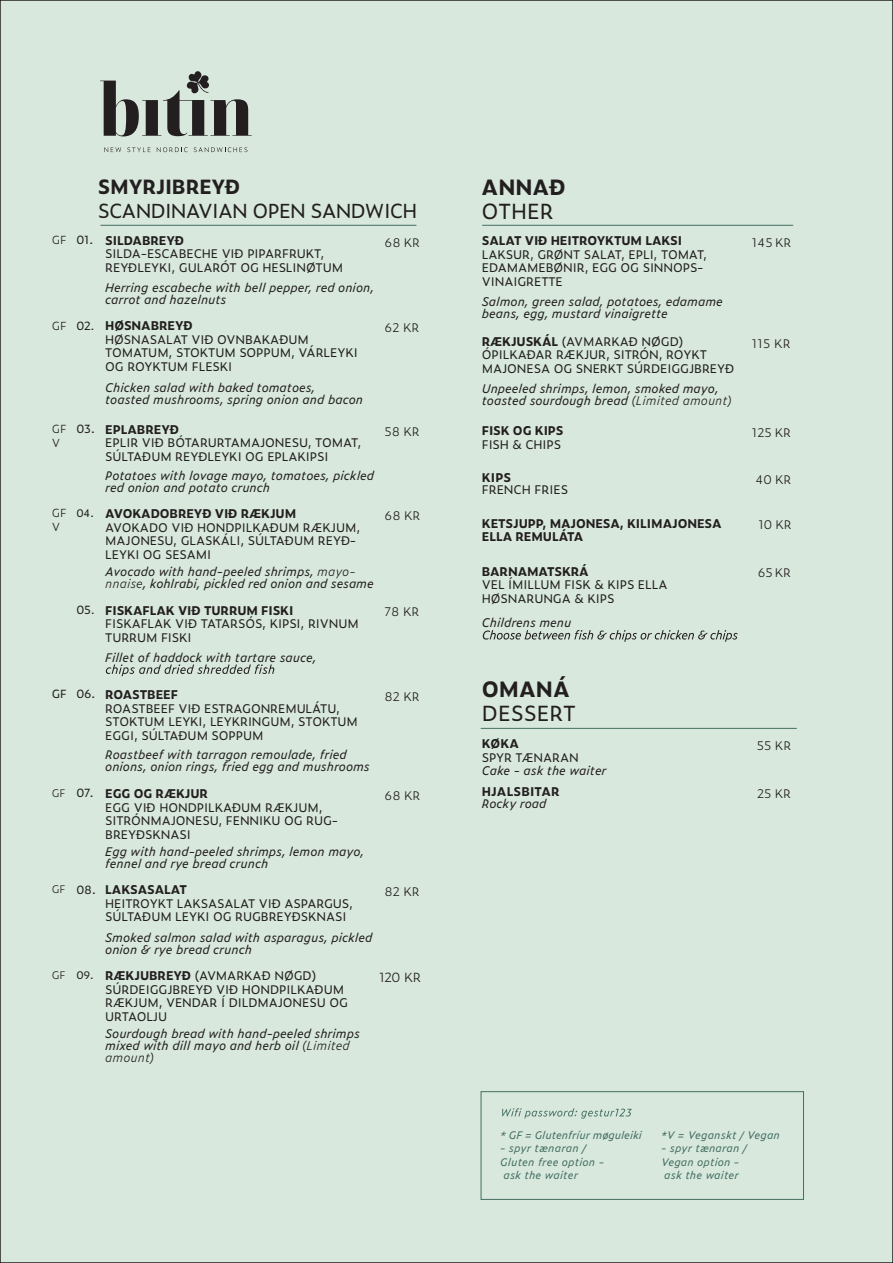
<style>
.page{position:relative;width:893px;height:1263px;background:#d8e8dc}
.page>*{position:absolute;margin:0;border:0;box-sizing:border-box;transform-origin:0 0}
.t1{font:21px "Zeitung Micro Pro";color:#231f20}
.t2{font:700 21px "Zeitung Micro Pro";color:#231f20}
.t3{font:19.5px "Zeitung Micro Pro";letter-spacing:-.04em;color:#231f20}
.t4{font:700 19.5px "Zeitung Micro Pro";letter-spacing:-.01em;color:#231f20}
.t5{font:300 12.75px "Zeitung Micro Pro";color:#231f20}
.t6{font:12px/13.5px "Zeitung Micro Pro";letter-spacing:-.01em;color:#231f20}
.t7{font:italic 12px/12px "Zeitung Micro Pro";letter-spacing:-.005em;color:#231f20}
.t8{font:700 12px/13.5px "Zeitung Micro Pro";letter-spacing:-.01em;color:#231f20}
.t9{font:300 12px "Zeitung Micro Pro";letter-spacing:-.01em;color:#231f20}
.t10{font:700 12px "Zeitung Micro Pro";letter-spacing:.01em;color:#231f20}
.t11{font:300 11.25px/13.5px "Zeitung Micro Pro";color:#231f20}
.t12{font:italic 10.5px "Zeitung Micro Pro";letter-spacing:.01em;color:#446e64}
.t13{font:italic 10.5px "Zeitung Micro Pro";letter-spacing:-.01em;color:#446e64}
.s1{font-weight:300;font-size:11.25px}
.s2{font-size:11.4px}
.s3{font-weight:700}
.s4{font-size:10.5px}
.s5{font-weight:300}
.s6{font-weight:300;font-size:10.5px}
</style>
<div class="page">
<svg style="left:106px;top:664px;width:168px;height:12px"></svg>
<hr style="left:100px;top:225px;width:316px;height:1px;background:#446e63">
<svg style="left:104px;top:147px;width:17px;height:5px"></svg>
<svg style="left:127px;top:147px;width:23px;height:5px"></svg>
<svg style="left:157px;top:147px;width:31px;height:5px"></svg>
<svg style="left:194px;top:147px;width:53px;height:5px"></svg>
<svg style="left:100px;top:71px;width:152px;height:65px"></svg>
<svg style="left:502px;top:1108px;width:130px;height:10px"></svg>
<div style="left:481px;top:1091px;width:323px;height:109px;border:1px solid #446e63"></div>
<svg style="left:483px;top:630px;width:255px;height:12px"></svg>
<hr style="left:482px;top:225px;width:311px;height:1px;background:#446e63">
<hr style="left:481px;top:728px;width:316px;height:1px;background:#446e63">
<h2 class="t4" style="left:98px;top:172px;width:144px">SMYRJIBREYÐ</h2>
<h2 class="t3" style="left:98px;top:196px;width:321px">SCANDINAVIAN OPEN SANDWICH</h2>
<p class="t6" style="left:105px;top:233px;width:239px;text-indent:-53px"><span class="s1">GF</span> <span class="s2">01.</span> <span class="s3">SILDABREYÐ<br></span>SILDA-ESCABECHE VIÐ PIPARFRUKT,<br>REYÐLEYKI, GULARÓT OG HESLINØTUM</p>
<p class="t9" style="left:385px;top:233px;width:37px">68 KR</p>
<p class="t7" style="left:105px;top:281px;width:270px">Herring escabeche with bell pepper, red onion, carrot and hazelnuts</p>
<p class="t6" style="left:105px;top:319px;width:254px;text-indent:-53px"><span class="s1">GF</span> <span class="s2">02</span><span class="s4">.</span> <span class="s3">HØSNABREYÐ<br></span>HØSNASALAT VIÐ OVNBAKAÐUM<br>TOMATUM, STOKTUM SOPPUM, VÁRLEYKI<br>OG ROYKTUM FLESKI</p>
<p class="t9" style="left:385px;top:319px;width:36px">62 KR</p>
<p class="t7" style="left:105px;top:381px;width:259px">Chicken salad with baked tomatoes,<br>toasted mushrooms, spring onion and bacon</p>
<p class="t11" style="left:52px;top:422px;width:16px">GF<br>V</p>
<p class="t6" style="left:105px;top:422px;width:258px;text-indent:-29px"><span class="s2">03.</span> <span class="s3">EPLABREYÐ<br></span>EPLIR VIÐ BÓTARURTAMAJONESU, TOMAT,<br>SÚLTAÐUM REYÐLEYKI OG EPLAKIPSI</p>
<p class="t9" style="left:385px;top:422px;width:37px">58 KR</p>
<p class="t7" style="left:105px;top:469px;width:271px">Potatoes with lovage mayo, tomatoes, pickled red onion and potato crunch</p>
<p class="t11" style="left:52px;top:506px;width:16px">GF<br>V</p>
<p class="t6" style="left:105px;top:506px;width:257px;text-indent:-29px"><span class="s4">04.</span> <span class="s3">AVOKADOBREYÐ VIÐ RÆKJUM<br></span>AVOKADO VIÐ HONDPILKAÐUM RÆKJUM,<br>MAJONESU, GLASKÁLI, SÚLTAÐUM REYÐ-<br>LEYKI OG SESAMI</p>
<p class="t9" style="left:385px;top:506px;width:37px">68 KR</p>
<p class="t7" style="left:105px;top:565px;width:270px">Avocado with hand-peeled shrimps, <span class="s5">mayo&shy;nnaise</span>, kohlrabi, pickled red onion and sesame</p>
<p class="t6" style="left:105px;top:603px;width:255px;text-indent:-29px"><span class="s2">05</span><span class="s4">.</span> <span class="s3">FISKAFLAK VIÐ TURRUM FISKI<br></span>FISKAFLAK VIÐ TATARSÓS, KIPSI, RIVNUM<br>TURRUM FISKI</p>
<p class="t9" style="left:385px;top:603px;width:36px">78 KR</p>
<p class="t7" style="left:105px;top:651px;width:213px">Fillet of haddock with tartare sauce,</p>
<p class="t6" style="left:105px;top:687px;width:254px;text-indent:-53px"><span class="s2">GF 06.</span> <span class="s3">ROASTBEEF<br></span>ROASTBEEF VIÐ ESTRAGONREMULÁTU,<br>STOKTUM LEYKI, LEYKRINGUM, STOKTUM<br>EGGI, SÚLTAÐUM SOPPUM</p>
<p class="t9" style="left:385px;top:687px;width:37px">82 KR</p>
<p class="t7" style="left:105px;top:748px;width:266px">Roastbeef with tarragon remoulade, fried onions, onion rings, fried egg and mushrooms</p>
<p class="t6" style="left:105px;top:786px;width:234px;text-indent:-53px"><span class="s6">GF</span> <span class="s2">07.</span> <span class="s3">EGG OG RÆKJUR<br></span>EGG VIÐ HONDPILKAÐUM RÆKJUM,<br>SITRÓNMAJONESU, FENNIKU OG RUG-<br>BREYÐSKNASI</p>
<p class="t9" style="left:385px;top:786px;width:37px">68 KR</p>
<p class="t7" style="left:105px;top:845px;width:261px">Egg with hand-peeled shrimps, lemon mayo, fennel and rye bread crunch</p>
<p class="t6" style="left:105px;top:882px;width:249px;text-indent:-53px"><span class="s6">GF</span> <span class="s2">08.</span> <span class="s3">LAKSASALAT<br></span>HEITROYKT LAKSASALAT VIÐ ASPARGUS,<br>SÚLTAÐUM LEYKI OG RUGBREYÐSKNASI</p>
<p class="t9" style="left:385px;top:882px;width:37px">82 KR</p>
<p class="t7" style="left:105px;top:931px;width:269px">Smoked salmon salad with asparagus, pickled onion &amp; rye bread crunch</p>
<p class="t6" style="left:105px;top:968px;width:244px;text-indent:-53px"><span class="s6">GF</span> <span class="s4">09.</span> <span class="s3">RÆKJUBREYÐ</span> (AVMARKAÐ NØGD)<br>SÚRDEIGGJBREYÐ VIÐ HONDPILKAÐUM<br>RÆKJUM, VENDAR Í DILDMAJONESU OG<br>URTAOLJU</p>
<p class="t5" style="left:379px;top:968px;width:44px">120 KR</p>
<p class="t7" style="left:105px;top:1027px;width:256px">Sourdough bread with hand-peeled shrimps mixed with dill mayo and herb oil <span class="s5">(Limited amount)</span></p>
<h1 class="t2" style="left:482px;top:171px;width:85px">ANNAÐ</h1>
<h1 class="t1" style="left:482px;top:196px;width:74px">OTHER</h1>
<p class="t8" style="left:482px;top:234px;width:202px">SALAT VIÐ HEITROYKTUM LAKSI</p>
<p class="t6" style="left:482px;top:247px;width:227px">LAKSUR, GRØNT SALAT, EPLI, TOMAT,<br>EDAMAMEBØNIR, EGG OG SINNOPS-<br>VINAIGRETTE</p>
<p class="t9" style="left:752px;top:234px;width:41px">145 KR</p>
<p class="t7" style="left:482px;top:295px;width:243px">Salmon, green salad, potatoes, edamame beans, egg, mustard vinaigrette</p>
<p class="t6" style="left:482px;top:334px;width:254px"><span class="s3">RÆKJUSKÁL</span> (AVMARKAÐ NØGD)<br>ÓPILKAÐAR RÆKJUR, SITRÓN, ROYKT<br>MAJONESA OG SNERKT SÚRDEIGGJBREYÐ</p>
<p class="t9" style="left:752px;top:334px;width:40px">115 KR</p>
<p class="t7" style="left:482px;top:382px;width:251px">Unpeeled shrimps, lemon, smoked mayo, toasted sourdough bread <span class="s5">(Limited amount)</span></p>
<p class="t8" style="left:482px;top:423px;width:83px">FISK OG KIPS</p>
<p class="t6" style="left:482px;top:437px;width:81px">FISH &amp; CHIPS</p>
<p class="t9" style="left:752px;top:423px;width:41px">125 KR</p>
<p class="t8" style="left:482px;top:470px;width:31px">KIPS</p>
<p class="t6" style="left:482px;top:482px;width:88px">FRENCH FRIES</p>
<p class="t9" style="left:755px;top:470px;width:37px">40 KR</p>
<p class="t8" style="left:482px;top:516px;width:241px">KETSJUPP, MAJONESA, KILIMAJONESA<br>ELLA REMULÁTA</p>
<p class="t9" style="left:758px;top:516px;width:35px">10 KR</p>
<p class="t8" style="left:482px;top:564px;width:109px">BARNAMATSKRÁ</p>
<p class="t6" style="left:482px;top:577px;width:187px">VEL ÍMILLUM FISK &amp; KIPS ELLA<br>HØSNARUNGA &amp; KIPS</p>
<p class="t9" style="left:758px;top:564px;width:35px">65 KR</p>
<p class="t7" style="left:482px;top:616px;width:91px">Childrens menu</p>
<h1 class="t2" style="left:482px;top:672px;width:89px">OMANÁ</h1>
<h1 class="t1" style="left:482px;top:697px;width:95px">DESSERT</h1>
<p class="t8" style="left:482px;top:736px;width:39px">KØKA</p>
<p class="t6" style="left:482px;top:750px;width:98px">SPYR TÆNARAN</p>
<p class="t7" style="left:482px;top:764px;width:126px">Cake - ask the waiter</p>
<p class="t10" style="left:482px;top:782px;width:79px">HJALSBITAR</p>
<p class="t7" style="left:482px;top:797px;width:66px">Rocky road</p>
<p class="t9" style="left:757px;top:736px;width:36px">55 KR</p>
<p class="t9" style="left:757px;top:784px;width:36px">25 KR</p>
<p class="t13" style="left:500px;top:1127px;width:143px">* GF = Glutenfríur møguleiki</p>
<p class="t12" style="left:500px;top:1140px;width:87px">- spyr tænaran /</p>
<p class="t12" style="left:500px;top:1154px;width:105px">Gluten free option -</p>
<p class="t12" style="left:503px;top:1167px;width:76px">ask the waiter</p>
<p class="t12" style="left:661px;top:1127px;width:120px">*V = Veganskt / Vegan</p>
<p class="t12" style="left:661px;top:1140px;width:87px">- spyr tænaran /</p>
<p class="t12" style="left:661px;top:1154px;width:80px">Vegan option -</p>
<p class="t12" style="left:664px;top:1167px;width:76px">ask the waiter</p>
</div>
